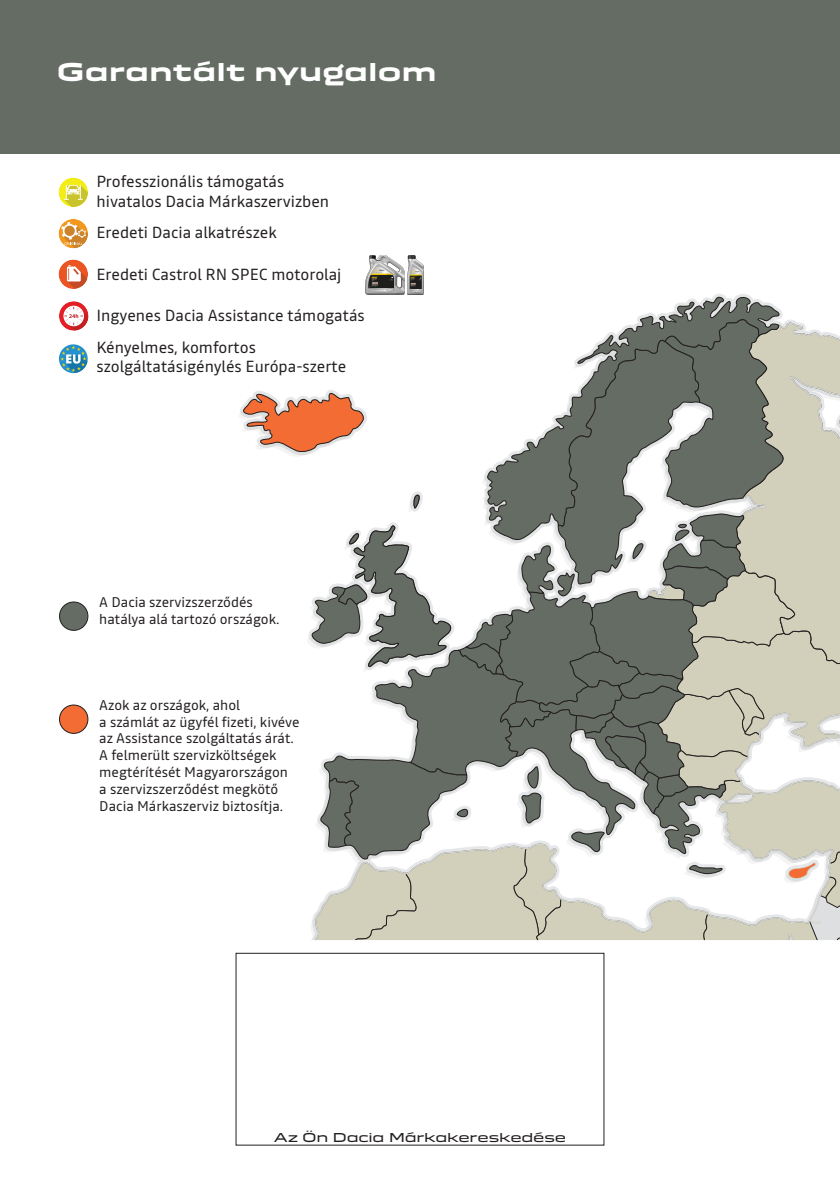
<style>
.page{position:relative;width:840px;height:1191px;background:#fff}
.page>*{position:absolute;margin:0;border:0;box-sizing:border-box;transform-origin:0 0}
.t1{font:700 24px "Dacia Block Extended";color:#fff}
.t2{font:16px/19.2px "Read";color:#231f20}
.t3{font:14px "Read";color:#231f20}
.t4{font:12px "Dacia Block Extended";letter-spacing:-.02em;color:#231f20}
</style>
<div class="page">
<svg style="left:239px;top:264px;width:600px;height:676px"></svg>
<div style="left:235px;top:952px;width:369px;height:193px;border:1px solid #231f20"></div>
<div style="left:0;top:0;width:839px;height:153px;background:#656c64"></div>
<div style="left:59px;top:178px;width:29px;height:29px;background:#f4ec15;border-radius:50%"></div>
<svg style="left:64px;top:185px;width:24px;height:22px"></svg>
<svg style="left:59px;top:344px;width:29px;height:29px"></svg>
<svg style="left:60px;top:345px;width:27px;height:28px"></svg>
<div style="left:59px;top:259px;width:29px;height:30px;background:#ea5523;border-radius:50%"></div>
<svg style="left:67px;top:265px;width:20px;height:24px"></svg>
<div style="left:59px;top:219px;width:29px;height:29px;background:#f3981e;border-radius:50%"></div>
<svg style="left:61px;top:222px;width:27px;height:26px"></svg>
<svg style="left:59px;top:301px;width:29px;height:30px"></svg>
<svg style="left:63px;top:306px;width:25px;height:25px"></svg>
<div style="left:59px;top:602px;width:29px;height:28px;background:#656c64;border-radius:50%"></div>
<div style="left:59px;top:601px;width:29px;height:30px;border:1px solid #231f20;border-radius:50%"></div>
<div style="left:59px;top:705px;width:29px;height:28px;background:#f26c34;border-radius:50%"></div>
<div style="left:59px;top:704px;width:29px;height:30px;border:1px solid #231f20;border-radius:50%"></div>
<img style="left:365px;top:255px;width:39px;height:39px">
<img style="left:407px;top:255px;width:16px;height:39px">
<p class="t1" style="left:57px;top:59px;width:381px">Garantált nyugalom</p>
<p class="t2" style="left:96px;top:172px;width:234px">Professzionális támogatás hivatalos Dacia Márkaszervizben</p>
<p class="t2" style="left:96px;top:223px;width:182px">Eredeti Dacia alkatrészek</p>
<p class="t2" style="left:96px;top:265px;width:246px">Eredeti Castrol RN SPEC motorolaj</p>
<p class="t2" style="left:96px;top:306px;width:269px">Ingyenes Dacia Assistance támogatás</p>
<p class="t2" style="left:96px;top:338px;width:251px">Kényelmes, komfortos szolgáltatásigénylés Európa-szerte</p>
<p class="t3" style="left:99px;top:593px;width:155px">A Dacia szervizszerződés</p>
<p class="t3" style="left:99px;top:610px;width:182px">hatálya alá tartozó országok.</p>
<p class="t3" style="left:99px;top:696px;width:142px">Azok az országok, ahol</p>
<p class="t3" style="left:99px;top:713px;width:202px">a számlát az ügyfél fizeti, kivéve</p>
<p class="t3" style="left:99px;top:730px;width:196px">az Assistance szolgáltatás árát.</p>
<p class="t3" style="left:99px;top:747px;width:179px">A felmerült szervizköltségek</p>
<p class="t3" style="left:99px;top:764px;width:190px">megtérítését Magyarországon</p>
<p class="t3" style="left:99px;top:780px;width:180px">a szervizszerződést megkötő</p>
<p class="t3" style="left:99px;top:797px;width:185px">Dacia Márkaszerviz biztosítja.</p>
<p class="t4" style="left:274px;top:1127px;width:293px">Az Ön Dacia Márkakereskedése</p>
</div>
